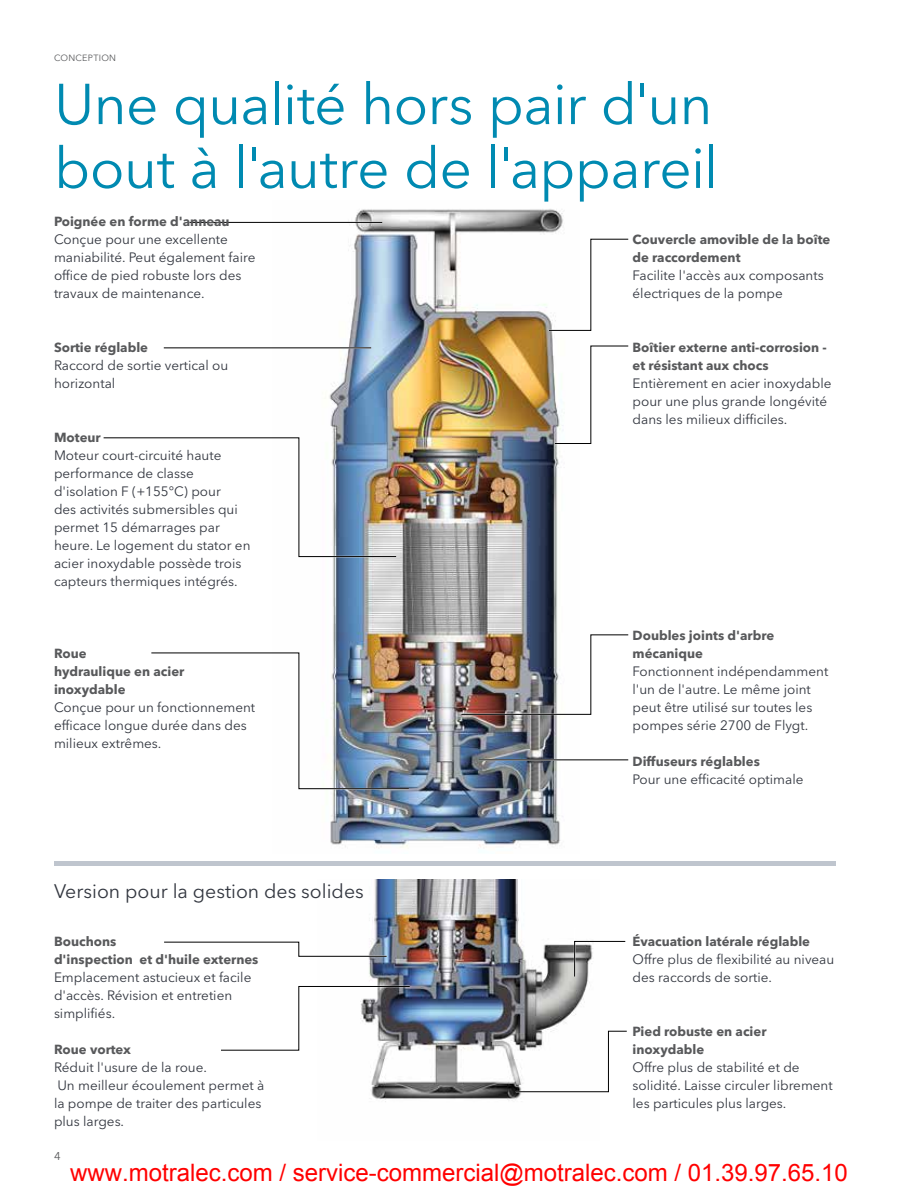
<style>
.page{position:relative;width:918px;height:1188px;background:#fff}
.page>*{position:absolute;margin:0;border:0;box-sizing:border-box;transform-origin:0 0}
.t1{font:57px/63.9px "Avenir Next LT Pro";letter-spacing:-.015em;color:#008ab1}
.t2{font:24px "Arial";color:#f00}
.t3{font:19.5px "Avenir Next LT Pro";color:#32363f}
.t4{font:13.5px/18px "Avenir Next LT Pro";color:#32363f}
.t5{font:700 13.2px/18px "Avenir Next LT Pro";color:#58595b}
.t6{font:11.25px "Avenir Next LT Pro";color:#58595b}
.t7{font:9px "Avenir Next LT Pro";letter-spacing:.03em;color:#58595b}
</style>
<div class="page">
<img style="left:368px;top:880px;width:221px;height:222px">
<svg style="left:164px;top:927px;width:224px;height:31px"></svg>
<svg style="left:221px;top:985px;width:190px;height:66px"></svg>
<svg style="left:573px;top:927px;width:53px;height:51px"></svg>
<svg style="left:514px;top:1030px;width:113px;height:63px"></svg>
<div style="left:54px;top:861px;width:781px;height:5px;background:#bfc5ce"></div>
<img style="left:273px;top:209px;width:290px;height:639px">
<svg style="left:103px;top:436px;width:295px;height:122px"></svg>
<img style="left:151px;top:651px;width:259px;height:139px">
<svg style="left:547px;top:238px;width:82px;height:94px"></svg>
<hr style="left:478px;top:759px;width:150px;height:2px;background:#fff">
<hr style="left:478px;top:760px;width:150px;height:1px;background:#000">
<svg style="left:553px;top:345px;width:76px;height:100px"></svg>
<img style="left:459px;top:633px;width:170px;height:83px">
<hr style="left:189px;top:222px;width:193px;height:1px;background:#000">
<hr style="left:164px;top:347px;width:207px;height:2px;background:#fff">
<hr style="left:164px;top:348px;width:207px;height:1px;background:#000">
<p class="t7" style="left:54px;top:52px;width:64px">Conception</p>
<h1 class="t1" style="left:54px;top:72px;width:666px">Une qualité hors pair d'un bout à l'autre de l'appareil</h1>
<p class="t5" style="left:54px;top:212px;width:177px">Poignée en forme d'anneau</p>
<p class="t4" style="left:54px;top:230px;width:203px">Conçue pour une excellente maniabilité. Peut également faire office de pied robuste lors des travaux de maintenance.</p>
<p class="t5" style="left:54px;top:338px;width:96px">Sortie réglable</p>
<p class="t4" style="left:54px;top:356px;width:176px">Raccord de sortie vertical ou horizontal</p>
<p class="t5" style="left:54px;top:428px;width:48px">Moteur</p>
<p class="t4" style="left:54px;top:446px;width:198px">Moteur court-circuité haute performance de classe d'isolation F (+155°C) pour<br>des activités submersibles qui permet 15 démarrages par heure. Le logement du stator en acier inoxydable possède trois capteurs thermiques intégrés.</p>
<p class="t5" style="left:54px;top:644px;width:132px">Roue<br>hydraulique en acier inoxydable</p>
<p class="t4" style="left:54px;top:698px;width:203px">Conçue pour un fonctionnement efficace longue durée dans des milieux extrêmes.</p>
<h3 class="t3" style="left:54px;top:880px;width:311px">Version pour la gestion des solides</h3>
<p class="t5" style="left:54px;top:932px;width:206px">Bouchons<br>d'inspection et d'huile externes</p>
<p class="t4" style="left:54px;top:968px;width:199px">Emplacement astucieux et facile d'accès. Révision et entretien simplifiés.</p>
<p class="t5" style="left:54px;top:1040px;width:78px">Roue vortex</p>
<p class="t4" style="left:54px;top:1058px;width:212px">Réduit l'usure de la roue.<br>U n meilleur écoulement permet à la pompe de traiter des particules plus larges.</p>
<p class="t6" style="left:54px;top:1150px;width:8px">4</p>
<p class="t5" style="left:633px;top:230px;width:199px">Couvercle amovible de la boîte de raccordement</p>
<p class="t4" style="left:633px;top:266px;width:193px">Facilite l'accès aux composants électriques de la pompe</p>
<p class="t5" style="left:633px;top:338px;width:196px">Boîtier externe anti-corrosion - et résistant aux chocs</p>
<p class="t4" style="left:633px;top:374px;width:200px">Entièrement en acier inoxydable pour une plus grande longévité dans les milieux difficiles.</p>
<p class="t5" style="left:633px;top:626px;width:143px">Doubles joints d'arbre mécanique</p>
<p class="t4" style="left:633px;top:662px;width:197px">Fonctionnent indépendamment l'un de l'autre. Le même joint peut être utilisé sur toutes les pompes série 2700 de Flygt.</p>
<p class="t5" style="left:633px;top:752px;width:129px">Diffuseurs réglables</p>
<p class="t4" style="left:633px;top:770px;width:172px">Pour une efficacité optimale</p>
<p class="t5" style="left:633px;top:932px;width:179px">Évacuation latérale réglable</p>
<p class="t4" style="left:633px;top:950px;width:203px">Offre plus de flexibilité au niveau des raccords de sortie.</p>
<p class="t5" style="left:633px;top:1022px;width:135px">Pied robuste en acier inoxydable</p>
<p class="t4" style="left:633px;top:1058px;width:202px">Offre plus de stabilité et de solidité. Laisse circuler librement les particules plus larges.</p>
<h2 class="t2" style="left:70px;top:1164px;width:779px">www.motralec.com / service-commercial@motralec.com / 01.39.97.65.10</h2>
</div>
